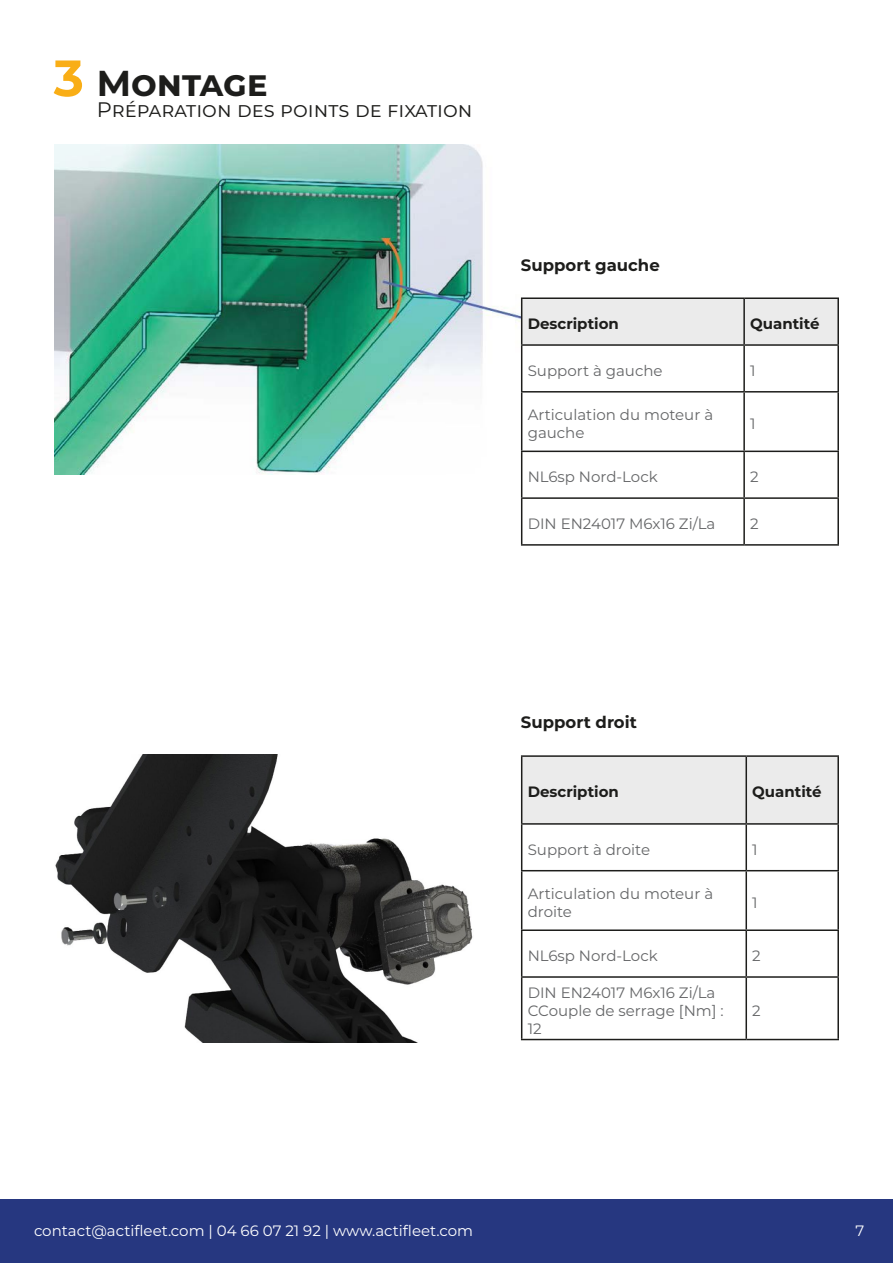
<style>
.page{position:relative;width:893px;height:1263px;background:#fff}
.page>*{position:absolute;margin:0;border:0;box-sizing:border-box;transform-origin:0 0}
.t1{font:700 51px "Montserrat";color:#f9ae16}
.t2{font:700 36px "Montserrat";color:#1d1d1b}
.t3{font:21px "Montserrat";color:#1d1d1b}
.t4{font:700 16.5px "Montserrat";color:#1d1d1b}
.t5{font:15px/18px "Montserrat";color:#656668}
.t6{font:15px "Montserrat";color:#fff}
.t7{font:700 15px "Montserrat";color:#1d1d1b}
</style>
<div class="page">
<div style="left:0;top:1199px;width:893px;height:64px;background:#263780"></div>
<img style="left:54px;top:145px;width:467px;height:329px">
<img style="left:55px;top:754px;width:418px;height:288px">
<div style="left:522px;top:299px;width:315px;height:45px;background:#ebebeb"></div>
<hr style="left:521px;top:346px;width:1px;height:45px;background:#1d1d1b">
<hr style="left:743px;top:346px;width:2px;height:45px;background:#1d1d1b">
<hr style="left:837px;top:346px;width:2px;height:45px;background:#1d1d1b">
<hr style="left:521px;top:391px;width:223px;height:2px;background:#1d1d1b">
<hr style="left:521px;top:393px;width:1px;height:58px;background:#1d1d1b">
<hr style="left:744px;top:391px;width:95px;height:2px;background:#1d1d1b">
<hr style="left:743px;top:393px;width:2px;height:58px;background:#1d1d1b">
<hr style="left:837px;top:393px;width:2px;height:58px;background:#1d1d1b">
<hr style="left:521px;top:451px;width:223px;height:1px;background:#1d1d1b">
<hr style="left:521px;top:452px;width:1px;height:45px;background:#1d1d1b">
<hr style="left:744px;top:451px;width:95px;height:1px;background:#1d1d1b">
<hr style="left:743px;top:452px;width:2px;height:45px;background:#1d1d1b">
<hr style="left:837px;top:452px;width:2px;height:45px;background:#1d1d1b">
<hr style="left:521px;top:497px;width:223px;height:2px;background:#1d1d1b">
<hr style="left:521px;top:499px;width:1px;height:45px;background:#1d1d1b">
<hr style="left:744px;top:497px;width:95px;height:2px;background:#1d1d1b">
<hr style="left:743px;top:499px;width:2px;height:45px;background:#1d1d1b">
<hr style="left:837px;top:499px;width:2px;height:45px;background:#1d1d1b">
<hr style="left:521px;top:544px;width:223px;height:2px;background:#1d1d1b">
<hr style="left:744px;top:544px;width:95px;height:2px;background:#1d1d1b">
<hr style="left:521px;top:297px;width:223px;height:2px;background:#1d1d1b">
<hr style="left:521px;top:299px;width:1px;height:45px;background:#1d1d1b">
<hr style="left:521px;top:344px;width:223px;height:2px;background:#1d1d1b">
<hr style="left:744px;top:297px;width:95px;height:2px;background:#1d1d1b">
<hr style="left:743px;top:299px;width:2px;height:45px;background:#1d1d1b">
<hr style="left:837px;top:299px;width:2px;height:45px;background:#1d1d1b">
<hr style="left:744px;top:344px;width:95px;height:2px;background:#1d1d1b">
<div style="left:522px;top:757px;width:315px;height:66px;background:#ebebeb"></div>
<hr style="left:521px;top:825px;width:1px;height:45px;background:#1d1d1b">
<hr style="left:745px;top:825px;width:2px;height:45px;background:#1d1d1b">
<hr style="left:837px;top:825px;width:2px;height:45px;background:#1d1d1b">
<hr style="left:521px;top:870px;width:225px;height:1px;background:#1d1d1b">
<hr style="left:521px;top:871px;width:1px;height:58px;background:#1d1d1b">
<hr style="left:746px;top:870px;width:93px;height:1px;background:#1d1d1b">
<hr style="left:745px;top:871px;width:2px;height:58px;background:#1d1d1b">
<hr style="left:837px;top:871px;width:2px;height:58px;background:#1d1d1b">
<hr style="left:521px;top:929px;width:225px;height:2px;background:#1d1d1b">
<hr style="left:521px;top:931px;width:1px;height:45px;background:#1d1d1b">
<hr style="left:746px;top:929px;width:93px;height:2px;background:#1d1d1b">
<hr style="left:745px;top:931px;width:2px;height:45px;background:#1d1d1b">
<hr style="left:837px;top:931px;width:2px;height:45px;background:#1d1d1b">
<hr style="left:521px;top:976px;width:225px;height:2px;background:#1d1d1b">
<hr style="left:521px;top:978px;width:1px;height:61px;background:#1d1d1b">
<hr style="left:746px;top:976px;width:93px;height:2px;background:#1d1d1b">
<hr style="left:745px;top:978px;width:2px;height:61px;background:#1d1d1b">
<hr style="left:837px;top:978px;width:2px;height:61px;background:#1d1d1b">
<hr style="left:521px;top:1039px;width:225px;height:1px;background:#1d1d1b">
<hr style="left:746px;top:1039px;width:93px;height:1px;background:#1d1d1b">
<hr style="left:521px;top:755px;width:225px;height:2px;background:#1d1d1b">
<hr style="left:521px;top:757px;width:1px;height:66px;background:#1d1d1b">
<hr style="left:521px;top:823px;width:225px;height:2px;background:#1d1d1b">
<hr style="left:746px;top:755px;width:93px;height:2px;background:#1d1d1b">
<hr style="left:745px;top:757px;width:2px;height:66px;background:#1d1d1b">
<hr style="left:837px;top:757px;width:2px;height:66px;background:#1d1d1b">
<hr style="left:746px;top:823px;width:93px;height:2px;background:#1d1d1b">
<p class="t1" style="left:54px;top:41px;width:32px">3</p>
<p class="t2" style="left:97px;top:57px;width:172px">Montage</p>
<p class="t3" style="left:97px;top:96px;width:377px">Préparation des points de fixation</p>
<p class="t4" style="left:521px;top:253px;width:140px">Support gauche</p>
<p class="t7" style="left:528px;top:313px;width:93px">Description</p>
<p class="t7" style="left:750px;top:313px;width:71px">Quantité</p>
<p class="t5" style="left:528px;top:361px;width:136px">Support à gauche</p>
<p class="t5" style="left:750px;top:361px;width:7px">1</p>
<p class="t5" style="left:528px;top:405px;width:187px">Articulation du moteur à gauche</p>
<p class="t5" style="left:750px;top:414px;width:7px">1</p>
<p class="t5" style="left:528px;top:467px;width:132px">NL6sp Nord-Lock</p>
<p class="t5" style="left:750px;top:467px;width:10px">2</p>
<p class="t5" style="left:528px;top:514px;width:189px">DIN EN24017 M6x16 Zi/La</p>
<p class="t5" style="left:750px;top:514px;width:10px">2</p>
<p class="t4" style="left:521px;top:710px;width:117px">Support droit</p>
<p class="t7" style="left:528px;top:781px;width:93px">Description</p>
<p class="t7" style="left:752px;top:781px;width:71px">Quantité</p>
<p class="t5" style="left:528px;top:840px;width:124px">Support à droite</p>
<p class="t5" style="left:752px;top:840px;width:7px">1</p>
<p class="t5" style="left:528px;top:884px;width:187px">Articulation du moteur à droite</p>
<p class="t5" style="left:752px;top:893px;width:7px">1</p>
<p class="t5" style="left:528px;top:946px;width:132px">NL6sp Nord-Lock</p>
<p class="t5" style="left:752px;top:946px;width:10px">2</p>
<p class="t5" style="left:528px;top:983px;width:189px">DIN EN24017 M6x16 Zi/La</p>
<p class="t5" style="left:528px;top:1001px;width:197px">CCouple de serrage [Nm] :<br>12</p>
<p class="t5" style="left:752px;top:1001px;width:10px">2</p>
<p class="t6" style="left:34px;top:1220px;width:440px">contact@actifleet.com | 04 66 07 21 92 | www.actifleet.com</p>
<p class="t6" style="left:855px;top:1220px;width:10px">7</p>
</div>
